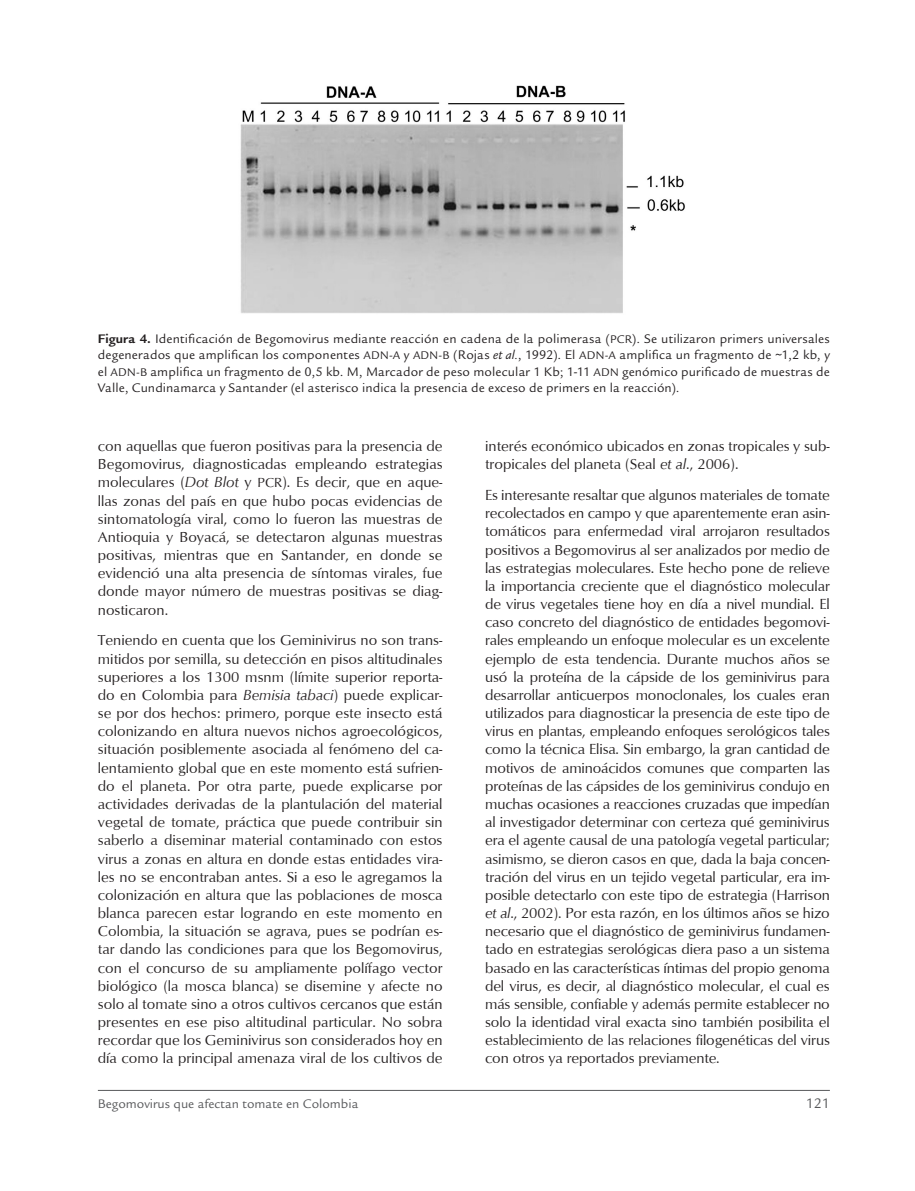
<style>
.page{position:relative;width:915px;height:1191px;background:#fff}
.page>*{position:absolute;margin:0;border:0;box-sizing:border-box;transform-origin:0 0}
.BODY_TEXT{font:15px/18.1px "Optimum";color:#231f20;text-align:justify}
.t1{font:15px "Legacy Sans Std";color:#57585a}
.FIGURA{font:13.5px/16.5px "Legacy Sans Std";letter-spacing:.015em;color:#231f20;text-align:justify}
.t2{font:13.5px "Legacy Sans Std";color:#57585a}
.s1{font-weight:700}
.s2{font-size:12px}
.s3{font-style:italic}
.s4{font-size:13.5px}
</style>
<div class="page">
<hr style="left:98px;top:1090px;width:731px;height:1px;background:#57585a">
<img style="left:240px;top:85px;width:445px;height:228px">
<p class="FIGURA" style="left:98px;top:330px;width:733px"><span class="s1">Figura 4.</span> Identificación de Begomovirus mediante reacción en cadena de la polimerasa (<span class="s2">PCR</span>). Se utilizaron primers universales degenerados que amplifican los componentes <span class="s2">ADN-A</span> y <span class="s2">ADN-B</span> (Rojas <span class="s3">et al.</span>, 1992). El <span class="s2">ADN-A</span> amplifica un fragmento de ~1,2 kb, y el <span class="s2">ADN-B</span> amplifica un fragmento de 0,5 kb. M, Marcador de peso molecular 1 Kb; 1-11 <span class="s2">ADN</span> genómico purificado de muestras de Valle, Cundinamarca y Santander (el asterisco indica la presencia de exceso de primers en la reacción).</p>
<p class="BODY_TEXT" style="left:98px;top:436px;width:346px">con aquellas que fueron positivas para la presencia de Begomovirus, diagnosticadas empleando estrategias moleculares (<span class="s3">Dot Blot</span> y <span class="s4">PCR</span>). Es decir, que en aque&shy;llas zonas del país en que hubo pocas evidencias de sintomatología viral, como lo fueron las muestras de Antioquia y Boyacá, se detectaron algunas muestras positivas, mientras que en Santander, en donde se evidenció una alta presencia de síntomas virales, fue donde mayor número de muestras positivas se diag&shy;nosticaron.</p>
<p class="BODY_TEXT" style="left:98px;top:631px;width:346px">Teniendo en cuenta que los Geminivirus no son trans&shy;mitidos por semilla, su detección en pisos altitudinales superiores a los 1300 msnm (límite superior reporta&shy;do en Colombia para <span class="s3">Bemisia tabaci</span>) puede explicar&shy;se por dos hechos: primero, porque este insecto está colonizando en altura nuevos nichos agroecológicos, situación posiblemente asociada al fenómeno del ca&shy;lentamiento global que en este momento está sufrien&shy;do el planeta. Por otra parte, puede explicarse por actividades derivadas de la plantulación del material vegetal de tomate, práctica que puede contribuir sin saberlo a diseminar material contaminado con estos virus a zonas en altura en donde estas entidades vira&shy;les no se encontraban antes. Si a eso le agregamos la colonización en altura que las poblaciones de mosca blanca parecen estar logrando en este momento en Colombia, la situación se agrava, pues se podrían es&shy;tar dando las condiciones para que los Begomovirus, con el concurso de su ampliamente polífago vector biológico (la mosca blanca) se disemine y afecte no solo al tomate sino a otros cultivos cercanos que están presentes en ese piso altitudinal particular. No sobra recordar que los Geminivirus son considerados hoy en día como la principal amenaza viral de los cultivos de</p>
<p class="BODY_TEXT" style="left:485px;top:436px;width:346px">interés económico ubicados en zonas tropicales y sub&shy;tropicales del planeta (Seal <span class="s3">et al</span>., 2006).</p>
<p class="BODY_TEXT" style="left:485px;top:486px;width:346px">Es interesante resaltar que algunos materiales de tomate recolectados en campo y que aparentemente eran asin&shy;tomáticos para enfermedad viral arrojaron resultados positivos a Begomovirus al ser analizados por medio de las estrategias moleculares. Este hecho pone de relieve la importancia creciente que el diagnóstico molecular de virus vegetales tiene hoy en día a nivel mundial. El caso concreto del diagnóstico de entidades begomovi&shy;rales empleando un enfoque molecular es un excelente ejemplo de esta tendencia. Durante muchos años se usó la proteína de la cápside de los geminivirus para desarrollar anticuerpos monoclonales, los cuales eran utilizados para diagnosticar la presencia de este tipo de virus en plantas, empleando enfoques serológicos tales como la técnica Elisa. Sin embargo, la gran cantidad de motivos de aminoácidos comunes que comparten las proteínas de las cápsides de los geminivirus condujo en muchas ocasiones a reacciones cruzadas que impedían al investigador determinar con certeza qué geminivirus era el agente causal de una patología vegetal particular; asimismo, se dieron casos en que, dada la baja concen&shy;tración del virus en un tejido vegetal particular, era im&shy;posible detectarlo con este tipo de estrategia (Harrison <span class="s3">et al</span>., 2002). Por esta razón, en los últimos años se hizo necesario que el diagnóstico de geminivirus fundamen&shy;tado en estrategias serológicas diera paso a un sistema basado en las características íntimas del propio genoma del virus, es decir, al diagnóstico molecular, el cual es más sensible, confiable y además permite establecer no solo la identidad viral exacta sino también posibilita el establecimiento de las relaciones filogenéticas del virus con otros ya reportados previamente.</p>
<p class="t2" style="left:98px;top:1096px;width:262px">Begomovirus que afectan tomate en Colombia</p>
<p class="t1" style="left:805px;top:1094px;width:26px">121</p>
</div>
